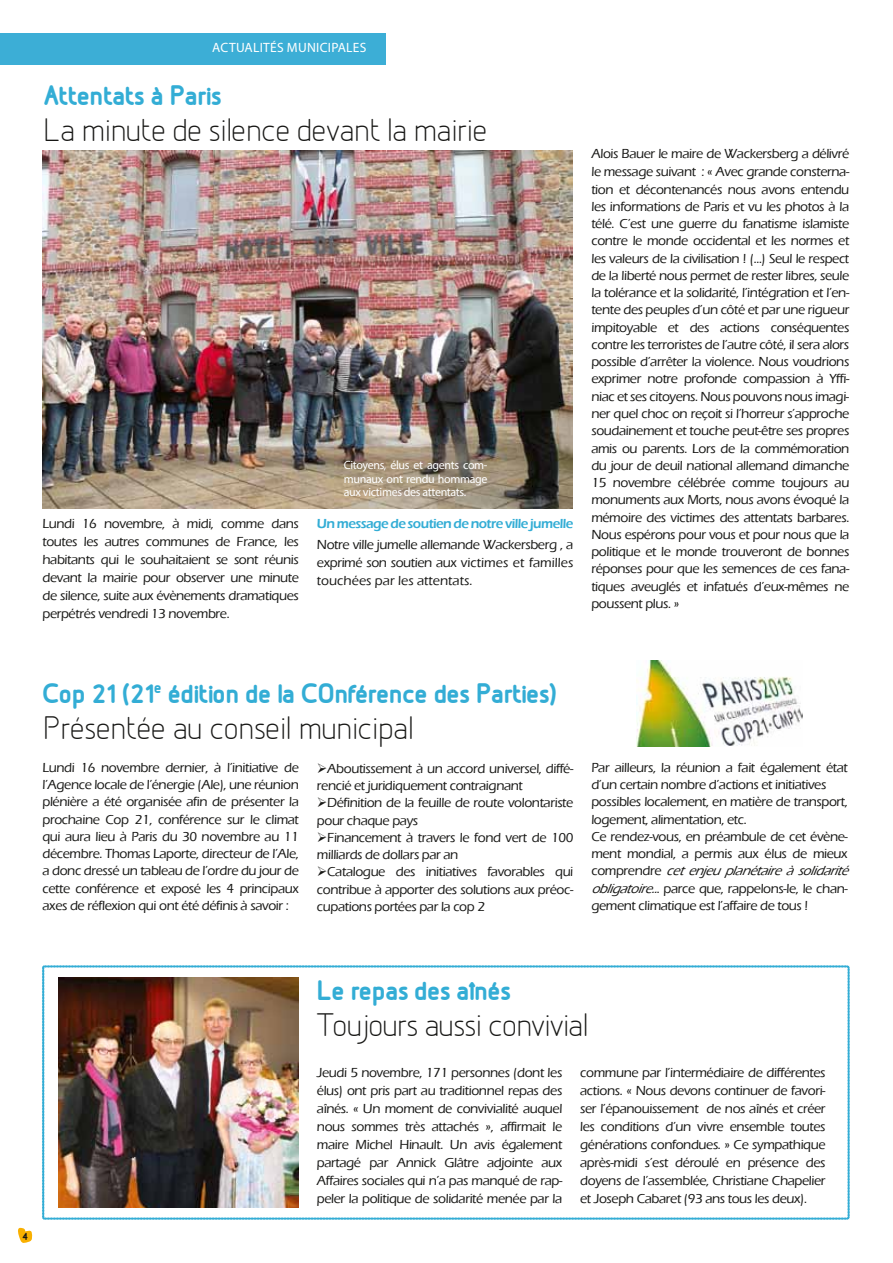
<style>
.page{position:relative;width:893px;height:1263px;background:#fff}
.page>*{position:absolute;margin:0;border:0;box-sizing:border-box;transform-origin:0 0}
.t1{font:34.5px "Designio";letter-spacing:-.03em;color:#171715}
.t2{font:700 30px "Designio";letter-spacing:-.03em;color:#33add5}
.t3{font:500 13.5px/17.2px "Eras ITC";letter-spacing:-.03em;color:#171715;text-align:justify}
.t4{font:600 13.5px "Eras ITC";letter-spacing:-.04em;color:#33add5}
.t5{font:13.5px "Myriad Pro";letter-spacing:.02em;color:#fff}
.t6{font:12px/13.5px "Myriad Pro";letter-spacing:-.03em;color:#fff;text-align:justify}
.t7{font:700 11.55px "Designio";color:#171715}
.s1{font-style:italic}
</style>
<div class="page">
<svg style="left:18px;top:1227px;width:15px;height:16px"></svg>
<img style="left:42px;top:150px;width:531px;height:359px">
<div style="left:0;top:34px;width:386px;height:31px;background:#3caed6"></div>
<svg style="left:42px;top:965px;width:807px;height:254px"></svg>
<img style="left:58px;top:977px;width:241px;height:231px">
<img style="left:636px;top:660px;width:167px;height:87px">
<p class="t5" style="left:212px;top:40px;width:156px">ACTUALITÉS MUNICIPALES</p>
<h2 class="t2" style="left:43px;top:79px;width:181px">Attentats à Paris</h2>
<h1 class="t1" style="left:43px;top:112px;width:446px">La minute de silence devant la mairie</h1>
<p class="t6" style="left:344px;top:458px;width:145px">Citoyens, élus et agents com&shy;munaux ont rendu hommage aux victimes des attentats.</p>
<p class="t3" style="left:42px;top:515px;width:258px;line-height:18px">Lundi 16 novembre, à midi, comme dans toutes les autres communes de France, les habitants qui le souhaitaient se sont réunis devant la mairie pour observer une minute de silence, suite aux évènements dramatiques perpétrés vendredi 13 novembre.</p>
<p class="t4" style="left:317px;top:516px;width:258px">Un message de soutien de notre ville jumelle</p>
<p class="t3" style="left:317px;top:536px;width:258px;line-height:18px">Notre ville jumelle allemande Wackersberg , a exprimé son soutien aux victimes et familles touchées par les attentats.</p>
<p class="t3" style="left:591px;top:145px;width:260px">Alois Bauer le maire de Wackersberg a délivré le message suivant : « Avec grande consterna&shy;tion et décontenancés nous avons entendu les informations de Paris et vu les photos à la télé. C’est une guerre du fanatisme islamiste contre le monde occidental et les normes et les valeurs de la civilisation ! (...) Seul le respect de la liberté nous permet de rester libres, seule la tolérance et la solidarité, l’intégration et l’en&shy;tente des peuples d’un côté et par une rigueur impitoyable et des actions conséquentes contre les terroristes de l’autre côté, il sera alors possible d’arrêter la violence. Nous voudrions exprimer notre profonde compassion à Yffi&shy;niac et ses citoyens. Nous pouvons nous imagi&shy;ner quel choc on reçoit si l’horreur s’approche soudainement et touche peut-être ses propres amis ou parents. Lors de la commémoration du jour de deuil national allemand dimanche 15 novembre célébrée comme toujours au monuments aux Morts, nous avons évoqué la mémoire des victimes des attentats barbares.<br>Nous espérons pour vous et pour nous que la politique et le monde trouveront de bonnes réponses pour que les semences de ces fana&shy;tiques aveuglés et infatués d’eux-mêmes ne poussent plus. »</p>
<h2 class="t2" style="left:42px;top:677px;width:516px">Cop 21 (21<sup>e</sup> édition de la COnférence des Parties)</h2>
<h1 class="t1" style="left:42px;top:710px;width:373px">Présentée au conseil municipal</h1>
<p class="t3" style="left:42px;top:759px;width:258px">Lundi 16 novembre dernier, à l’initiative de l’Agence locale de l’énergie (Ale), une réunion plénière a été organisée afin de présenter la prochaine Cop 21, conférence sur le climat qui aura lieu à Paris du 30 novembre au 11 décembre. Thomas Laporte, directeur de l’Ale, a donc dressé un tableau de l’ordre du jour de cette conférence et exposé les 4 principaux axes de réflexion qui ont été définis à savoir :</p>
<p class="t3" style="left:317px;top:760px;width:258px">➢Aboutissement à un accord universel, diffé&shy;rencié et juridiquement contraignant</p>
<p class="t3" style="left:317px;top:794px;width:258px">➢Définition de la feuille de route volontariste pour chaque pays</p>
<p class="t3" style="left:317px;top:829px;width:258px">➢Financement à travers le fond vert de 100 milliards de dollars par an</p>
<p class="t3" style="left:317px;top:863px;width:258px">➢Catalogue des initiatives favorables qui contribue à apporter des solutions aux préoc&shy;cupations portées par la cop 2</p>
<p class="t3" style="left:591px;top:759px;width:264px;text-align:left">Par ailleurs, la réunion a fait également état d’un certain nombre d’actions et initiatives possibles localement, en matière de transport, logement, alimentation, etc.<br>Ce rendez-vous, en préambule de cet évène&shy;ment mondial, a permis aux élus de mieux c o m p r e n d r e <span class="s1">cetenjeuplanétaireàsolidarité obligatoire..</span>. parce que, rappelons-le, le chan&shy;gement climatique est l’affaire de tous !</p>
<p class="t7" style="left:23px;top:1230px;width:8px">4</p>
<h2 class="t2" style="left:317px;top:974px;width:196px">Le repas des aînés</h2>
<h1 class="t1" style="left:317px;top:1007px;width:273px">Toujours aussi convivial</h1>
<p class="t3" style="left:317px;top:1063px;width:247px;line-height:18px">Jeudi 5 novembre, 171 personnes (dont les élus) ont pris part au traditionnel repas des aînés. « Un moment de convivialité auquel nous sommes très attachés », affirmait le maire Michel Hinault. Un avis également partagé par Annick Glâtre adjointe aux Affaires sociales qui n’a pas manqué de rap&shy;peler la politique de solidarité menée par la</p>
<p class="t3" style="left:580px;top:1063px;width:247px;line-height:18px">commune par l’intermédiaire de différentes actions. « Nous devons continuer de favori&shy;ser l’épanouissement de nos aînés et créer les conditions d’un vivre ensemble toutes générations confondues. » Ce sympathique après-midi s’est déroulé en présence des doyens de l’assemblée, Christiane Chapelier et Joseph Cabaret (93 ans tous les deux).</p>
</div>
